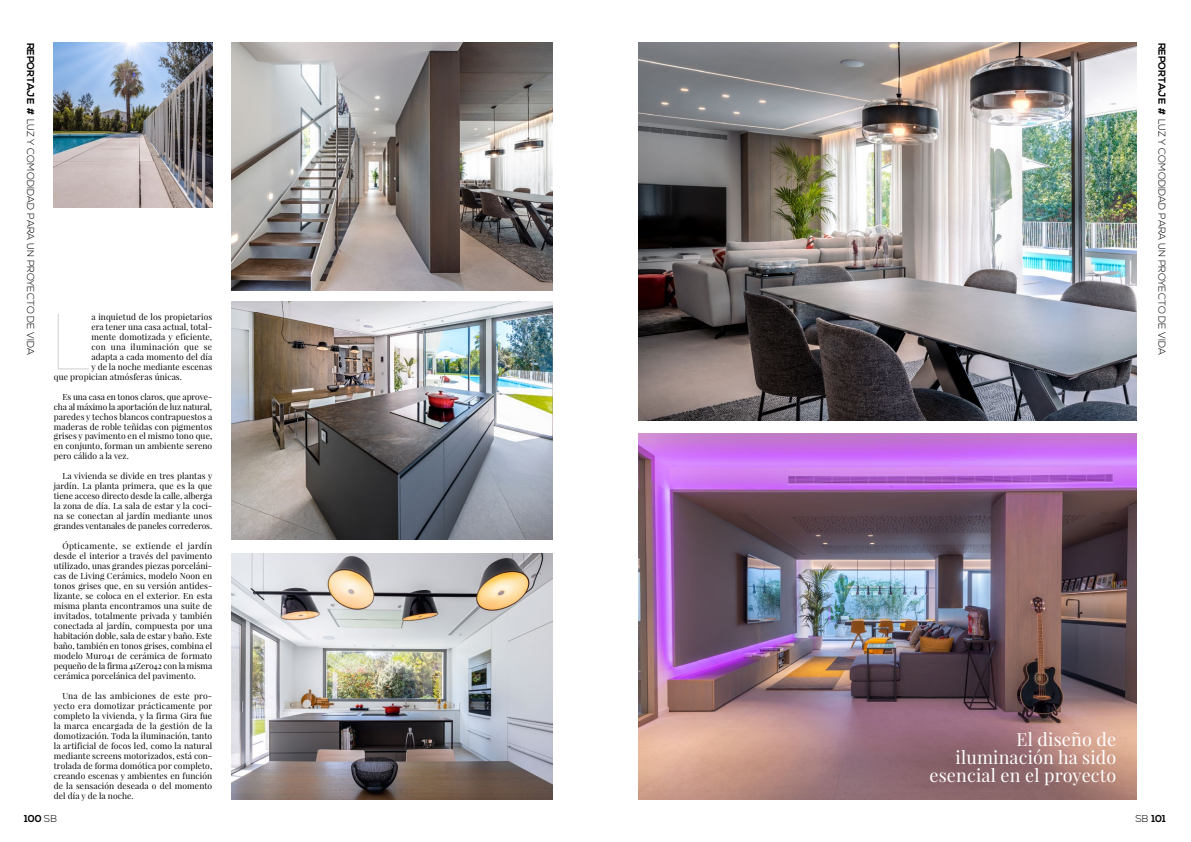
<style>
.page{position:relative;width:1191px;height:842px;background:#fff}
.page>*{position:absolute;margin:0;border:0;box-sizing:border-box;transform-origin:0 0}
.t1{font:300 80px "Code";color:#dadada}
.t2{font:18px/18px "Playfair Display";letter-spacing:.01em;color:#fff;text-align:right}
.t3{font:300 10px "Nexa";color:#000}
.t4{font:700 10px "Nexa";letter-spacing:.01em;color:#000}
.t5{font:8.5px/10px "Playfair Display";letter-spacing:.01em;color:#000;text-align:justify}
.t6{font:8.5px "Playfair Display";letter-spacing:.04em;color:#000}
.s1{font-weight:700}
.s2{font-weight:300}
</style>
<div class="page">
<img style="left:638px;top:43px;width:498px;height:378px">
<img style="left:54px;top:43px;width:158px;height:164px">
<img style="left:231px;top:43px;width:322px;height:248px">
<img style="left:231px;top:553px;width:322px;height:246px">
<img style="left:231px;top:301px;width:322px;height:239px">
<img style="left:638px;top:433px;width:498px;height:366px">
<p class="t3" style="left:36px;top:43px;width:314px;rotate:90deg"><span class="s1">REPORTAJE #</span> LUZ Y COMODIDAD PARA UN PROYECTO DE VIDA</p>
<h1 class="t1" style="left:54px;top:302px;width:38px">L</h1>
<p class="t5" style="left:91px;top:311px;width:122px">a inquietud de los propietarios</p>
<p class="t5" style="left:91px;top:321px;width:122px">era tener una casa actual, total-</p>
<p class="t5" style="left:91px;top:331px;width:122px">mente domotizada y eficiente,</p>
<p class="t6" style="left:91px;top:341px;width:122px">con una iluminación que se</p>
<p class="t5" style="left:91px;top:351px;width:122px">adapta a cada momento del día</p>
<p class="t5" style="left:91px;top:361px;width:122px">y de la noche mediante escenas</p>
<p class="t5" style="left:54px;top:371px;width:130px">que propician atmósferas únicas.</p>
<p class="t5" style="left:54px;top:391px;width:160px;text-indent:8px">Es una casa en tonos claros, que aprove&shy;cha al máximo la aportación de luz natural, paredes y techos blancos contrapuestos a maderas de roble teñidas con pigmentos grises y pavimento en el mismo tono que, en conjunto, forman un ambiente sereno pero cálido a la vez.</p>
<p class="t5" style="left:54px;top:471px;width:160px;text-indent:9px">La vivienda se divide en tres plantas y jardín. La planta primera, que es la que tiene acceso directo desde la calle, alberga la zona de día. La sala de estar y la coci&shy;na se conectan al jardín mediante unos grandes ventanales de paneles correderos.</p>
<p class="t5" style="left:54px;top:541px;width:160px;text-indent:8px">Ópticamente, se extiende el jardín desde el interior a través del pavimento utilizado, unas grandes piezas porceláni&shy;cas de Living Cerámics, modelo Noon en tonos grises que, en su versión antides&shy;lizante, se coloca en el exterior. En esta misma planta encontramos una suite de invitados, totalmente privada y también conectada al jardín, compuesta por una habitación doble, sala de estar y baño. Este baño, también en tonos grises, combina el modelo Muro41 de cerámica de formato pequeño de la firma 41Zero42 con la misma cerámica porcelánica del pavimento.</p>
<p class="t5" style="left:54px;top:691px;width:160px;text-indent:8px">Una de las ambiciones de este pro&shy;yecto era domotizar prácticamente por completo la vivienda, y la firma Gira fue la marca encargada de la gestión de la domotización. Toda la iluminación, tanto la artificial de focos led, como la natural mediante screens motorizados, está con&shy;trolada de forma domótica por completo, creando escenas y ambientes en función de la sensación deseada o del momento del día y de la noche.</p>
<p class="t3" style="left:1167px;top:43px;width:314px;rotate:90deg"><span class="s1">REPORTAJE #</span> LUZ Y COMODIDAD PARA UN PROYECTO DE VIDA</p>
<h2 class="t2" style="left:929px;top:730px;width:188px">El diseño de iluminación ha sido esencial en el proyecto</h2>
<p class="t4" style="left:24px;top:812px;width:34px">100 <span class="s2">SB</span></p>
<p class="t4" style="left:1135px;top:812px;width:32px"><span class="s2">SB</span> 101</p>
</div>
